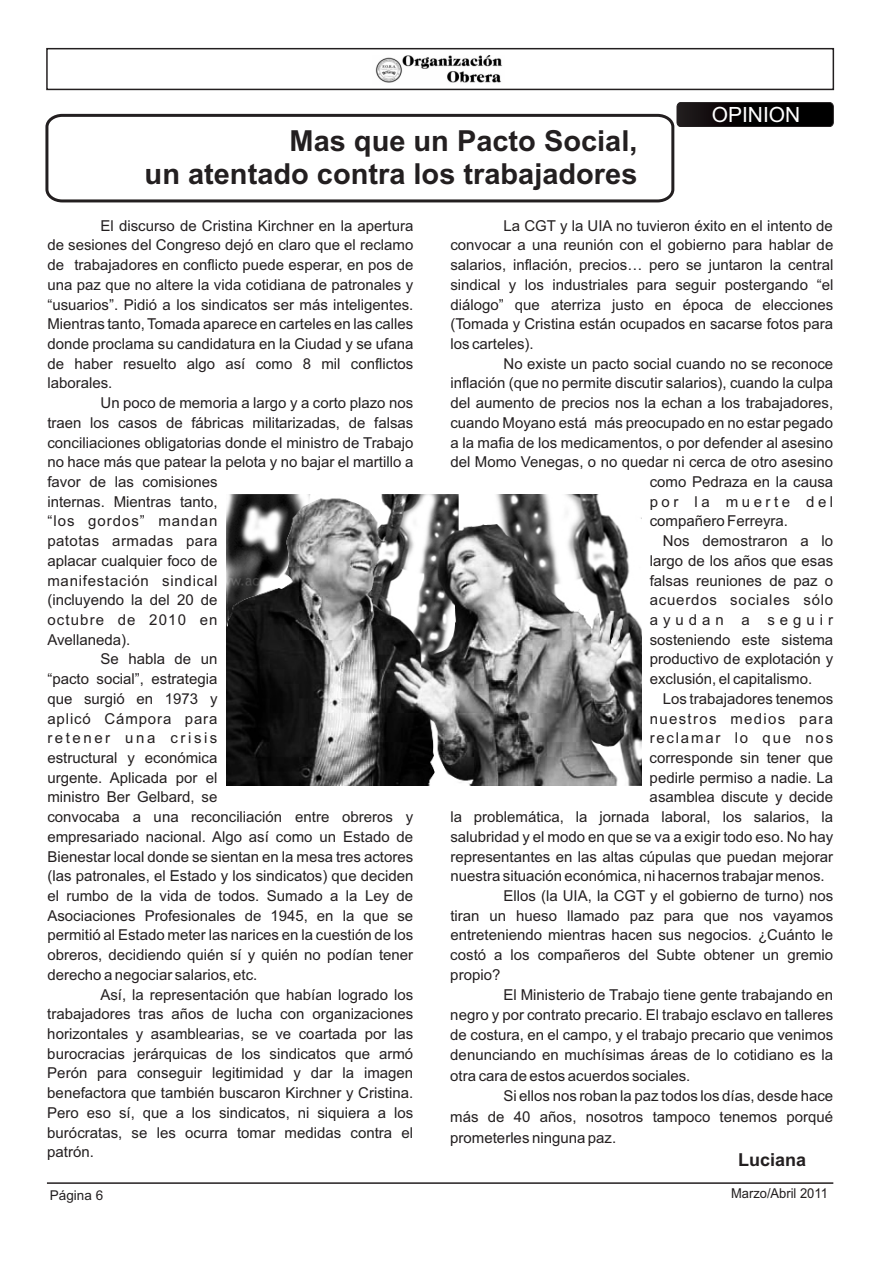
<style>
.page{position:relative;width:893px;height:1263px;background:#fff}
.page>*{position:absolute;margin:0;border:0;box-sizing:border-box;transform-origin:0 0}
.t1{font:700 28.95px/32.4px "Arial";color:#231f20;text-align:right}
.t2{font:21px "Arial";color:#fff}
.t3{font:700 18px "Arial";color:#231f20}
.t4{font:15px "Arial";color:#231f20}
.t5{font:15px "Arial";letter-spacing:.05em;color:#231f20}
.t6{font:15px "Arial";letter-spacing:.055em;color:#231f20}
.t7{font:15px "Arial";letter-spacing:.03em;color:#231f20}
.t8{font:15px "Arial";letter-spacing:.09em;color:#231f20}
.t9{font:15px "Arial";letter-spacing:.065em;color:#231f20}
.t10{font:15px "Arial";letter-spacing:.06em;color:#231f20}
.t11{font:15px "Arial";letter-spacing:.17em;color:#231f20}
.t12{font:15px "Arial";letter-spacing:.12em;color:#231f20}
.t13{font:15px "Arial";letter-spacing:.075em;color:#231f20}
.t14{font:15px "Arial";letter-spacing:.235em;color:#231f20}
.t15{font:15px "Arial";letter-spacing:.335em;color:#231f20}
.t16{font:13.65px "Arial";color:#231f20;scale:.95 1}
.t17{font:13.5px "Arial";color:#231f20}
</style>
<div class="page">
<hr style="left:47px;top:1182px;width:786px;height:2px;background:#231f20">
<img style="left:375px;top:55px;width:128px;height:28px">
<div style="left:46px;top:48px;width:788px;height:42px;border:2px solid #231f20"></div>
<div style="left:677px;top:103px;width:156px;height:23px;background:linear-gradient(to right,#181113,#000);border-radius:4px"></div>
<div style="left:677px;top:102px;width:156px;height:25px;border:1px solid #231f20;border-radius:4px"></div>
<svg style="left:45px;top:113px;width:630px;height:90px"></svg>
<img style="left:226px;top:495px;width:415px;height:291px">
<h1 class="t1" style="left:145px;top:128px;width:494px">Mas que un Pacto Social,<br>un atentado contra los trabajadores</h1>
<h2 class="t2" style="left:712px;top:107px;width:90px">OPINION</h2>
<p class="t4" style="left:101px;top:220px;width:314px">El discurso de Cristina Kirchner en la apertura</p>
<p class="t4" style="left:504px;top:220px;width:331px">La CGT y la UIA no tuvieron éxito en el intento de</p>
<p class="t4" style="left:47px;top:239px;width:367px">de sesiones del Congreso dejó en claro que el reclamo</p>
<p class="t4" style="left:450px;top:239px;width:384px">convocar a una reunión con el gobierno para hablar de</p>
<p class="t4" style="left:47px;top:259px;width:367px">de trabajadores en conflicto puede esperar, en pos de</p>
<p class="t4" style="left:450px;top:259px;width:384px">salarios, inflación, precios… pero se juntaron la central</p>
<p class="t4" style="left:47px;top:279px;width:367px">una paz que no altere la vida cotidiana de patronales y</p>
<p class="t4" style="left:450px;top:279px;width:384px">sindical y los industriales para seguir postergando “el</p>
<p class="t4" style="left:47px;top:299px;width:367px">“usuarios”. Pidió a los sindicatos ser más inteligentes.</p>
<p class="t4" style="left:450px;top:299px;width:384px">diálogo” que aterriza justo en época de elecciones</p>
<p class="t4" style="left:47px;top:318px;width:367px">Mientras tanto, Tomada aparece en carteles en las calles</p>
<p class="t4" style="left:450px;top:318px;width:384px">(Tomada y Cristina están ocupados en sacarse fotos para</p>
<p class="t4" style="left:47px;top:338px;width:367px">donde proclama su candidatura en la Ciudad y se ufana</p>
<p class="t4" style="left:450px;top:338px;width:85px">los carteles).</p>
<p class="t4" style="left:47px;top:358px;width:367px">de haber resuelto algo así como 8 mil conflictos</p>
<p class="t4" style="left:503px;top:358px;width:331px">No existe un pacto social cuando no se reconoce</p>
<p class="t4" style="left:47px;top:377px;width:67px">laborales.</p>
<p class="t4" style="left:450px;top:377px;width:384px">inflación (que no permite discutir salarios), cuando la culpa</p>
<p class="t4" style="left:101px;top:397px;width:314px">Un poco de memoria a largo y a corto plazo nos</p>
<p class="t4" style="left:450px;top:397px;width:384px">del aumento de precios nos la echan a los trabajadores,</p>
<p class="t4" style="left:47px;top:417px;width:367px">traen los casos de fábricas militarizadas, de falsas</p>
<p class="t4" style="left:450px;top:417px;width:384px">cuando Moyano está más preocupado en no estar pegado</p>
<p class="t4" style="left:47px;top:437px;width:367px">conciliaciones obligatorias donde el ministro de Trabajo</p>
<p class="t4" style="left:450px;top:437px;width:384px">a la mafia de los medicamentos, o por defender al asesino</p>
<p class="t4" style="left:47px;top:456px;width:367px">no hace más que patear la pelota y no bajar el martillo a</p>
<p class="t4" style="left:450px;top:456px;width:384px">del Momo Venegas, o no quedar ni cerca de otro asesino</p>
<p class="t4" style="left:47px;top:476px;width:172px">favor de las comisiones</p>
<p class="t4" style="left:650px;top:476px;width:185px">como Pedraza en la causa</p>
<p class="t4" style="left:47px;top:496px;width:172px">internas. Mientras tanto,</p>
<p class="t14" style="left:650px;top:496px;width:185px">por la muerte del</p>
<p class="t9" style="left:47px;top:515px;width:172px">“los gordos” mandan</p>
<p class="t4" style="left:650px;top:515px;width:140px">compañero Ferreyra.</p>
<p class="t7" style="left:47px;top:535px;width:172px">patotas armadas para</p>
<p class="t4" style="left:663px;top:535px;width:172px">Nos demostraron a lo</p>
<p class="t4" style="left:47px;top:555px;width:172px">aplacar cualquier foco de</p>
<p class="t4" style="left:650px;top:555px;width:185px">largo de los años que esas</p>
<p class="t5" style="left:47px;top:575px;width:172px">manifestación sindical</p>
<p class="t4" style="left:650px;top:575px;width:185px">falsas reuniones de paz o</p>
<p class="t4" style="left:47px;top:594px;width:172px">(incluyendo la del 20 de</p>
<p class="t6" style="left:650px;top:594px;width:185px">acuerdos sociales sólo</p>
<p class="t13" style="left:47px;top:614px;width:172px">octubre de 2010 en</p>
<p class="t15" style="left:650px;top:614px;width:185px">ayudan a seguir</p>
<p class="t4" style="left:47px;top:634px;width:85px">Avellaneda).</p>
<p class="t4" style="left:650px;top:634px;width:185px">sosteniendo este sistema</p>
<p class="t4" style="left:100px;top:653px;width:119px">Se habla de un</p>
<p class="t4" style="left:650px;top:653px;width:185px">productivo de explotación y</p>
<p class="t4" style="left:47px;top:673px;width:172px">“pacto social”, estrategia</p>
<p class="t4" style="left:650px;top:673px;width:164px">exclusión, el capitalismo.</p>
<p class="t4" style="left:47px;top:693px;width:172px">que surgió en 1973 y</p>
<p class="t4" style="left:663px;top:693px;width:172px">Los trabajadores tenemos</p>
<p class="t10" style="left:47px;top:713px;width:172px">aplicó Cámpora para</p>
<p class="t8" style="left:650px;top:713px;width:185px">nuestros medios para</p>
<p class="t11" style="left:47px;top:732px;width:172px">retener una crisis</p>
<p class="t12" style="left:650px;top:732px;width:185px">reclamar lo que nos</p>
<p class="t4" style="left:47px;top:752px;width:172px">estructural y económica</p>
<p class="t4" style="left:650px;top:752px;width:185px">corresponde sin tener que</p>
<p class="t4" style="left:47px;top:772px;width:172px">urgente. Aplicada por el</p>
<p class="t4" style="left:650px;top:772px;width:185px">pedirle permiso a nadie. La</p>
<p class="t4" style="left:47px;top:791px;width:172px">ministro Ber Gelbard, se</p>
<p class="t4" style="left:650px;top:791px;width:185px">asamblea discute y decide</p>
<p class="t4" style="left:47px;top:811px;width:367px">convocaba a una reconciliación entre obreros y</p>
<p class="t4" style="left:450px;top:811px;width:384px">la problemática, la jornada laboral, los salarios, la</p>
<p class="t4" style="left:47px;top:831px;width:367px">empresariado nacional. Algo así como un Estado de</p>
<p class="t4" style="left:450px;top:831px;width:384px">salubridad y el modo en que se va a exigir todo eso. No hay</p>
<p class="t4" style="left:47px;top:851px;width:367px">Bienestar local donde se sientan en la mesa tres actores</p>
<p class="t4" style="left:450px;top:851px;width:384px">representantes en las altas cúpulas que puedan mejorar</p>
<p class="t4" style="left:47px;top:870px;width:367px">(las patronales, el Estado y los sindicatos) que deciden</p>
<p class="t4" style="left:450px;top:870px;width:376px">nuestra situación económica, ni hacernos trabajar menos.</p>
<p class="t4" style="left:47px;top:890px;width:367px">el rumbo de la vida de todos. Sumado a la Ley de</p>
<p class="t4" style="left:503px;top:890px;width:331px">Ellos (la UIA, la CGT y el gobierno de turno) nos</p>
<p class="t4" style="left:47px;top:910px;width:367px">Asociaciones Profesionales de 1945, en la que se</p>
<p class="t4" style="left:450px;top:910px;width:384px">tiran un hueso llamado paz para que nos vayamos</p>
<p class="t4" style="left:47px;top:929px;width:367px">permitió al Estado meter las narices en la cuestión de los</p>
<p class="t4" style="left:450px;top:929px;width:384px">entreteniendo mientras hacen sus negocios. ¿Cuánto le</p>
<p class="t4" style="left:47px;top:949px;width:367px">obreros, decidiendo quién sí y quién no podían tener</p>
<p class="t4" style="left:450px;top:949px;width:384px">costó a los compañeros del Subte obtener un gremio</p>
<p class="t4" style="left:47px;top:969px;width:212px">derecho a negociar salarios, etc.</p>
<p class="t4" style="left:450px;top:969px;width:52px">propio?</p>
<p class="t4" style="left:100px;top:989px;width:314px">Así, la representación que habían logrado los</p>
<p class="t4" style="left:503px;top:989px;width:331px">El Ministerio de Trabajo tiene gente trabajando en</p>
<p class="t4" style="left:47px;top:1008px;width:367px">trabajadores tras años de lucha con organizaciones</p>
<p class="t4" style="left:450px;top:1009px;width:384px">negro y por contrato precario. El trabajo esclavo en talleres</p>
<p class="t4" style="left:47px;top:1028px;width:367px">horizontales y asamblearias, se ve coartada por las</p>
<p class="t4" style="left:450px;top:1029px;width:384px">de costura, en el campo, y el trabajo precario que venimos</p>
<p class="t4" style="left:47px;top:1048px;width:367px">burocracias jerárquicas de los sindicatos que armó</p>
<p class="t4" style="left:450px;top:1049px;width:384px">denunciando en muchísimas áreas de lo cotidiano es la</p>
<p class="t4" style="left:47px;top:1067px;width:367px">Perón para conseguir legitimidad y dar la imagen</p>
<p class="t4" style="left:450px;top:1070px;width:242px">otra cara de estos acuerdos sociales.</p>
<p class="t4" style="left:47px;top:1087px;width:367px">benefactora que también buscaron Kirchner y Cristina.</p>
<p class="t4" style="left:503px;top:1090px;width:331px">Si ellos nos roban la paz todos los días, desde hace</p>
<p class="t4" style="left:47px;top:1107px;width:367px">Pero eso sí, que a los sindicatos, ni siquiera a los</p>
<p class="t4" style="left:450px;top:1111px;width:384px">más de 40 años, nosotros tampoco tenemos porqué</p>
<p class="t4" style="left:47px;top:1127px;width:367px">burócratas, se les ocurra tomar medidas contra el</p>
<p class="t4" style="left:450px;top:1132px;width:167px">prometerles ninguna paz.</p>
<p class="t4" style="left:47px;top:1146px;width:48px">patrón.</p>
<p class="t3" style="left:738px;top:1153px;width:70px">Luciana</p>
<p class="t17" style="left:50px;top:1190px;width:55px">Página 6</p>
<p class="t16" style="left:731px;top:1188px;width:103px">Marzo/Abril 2011</p>
</div>
